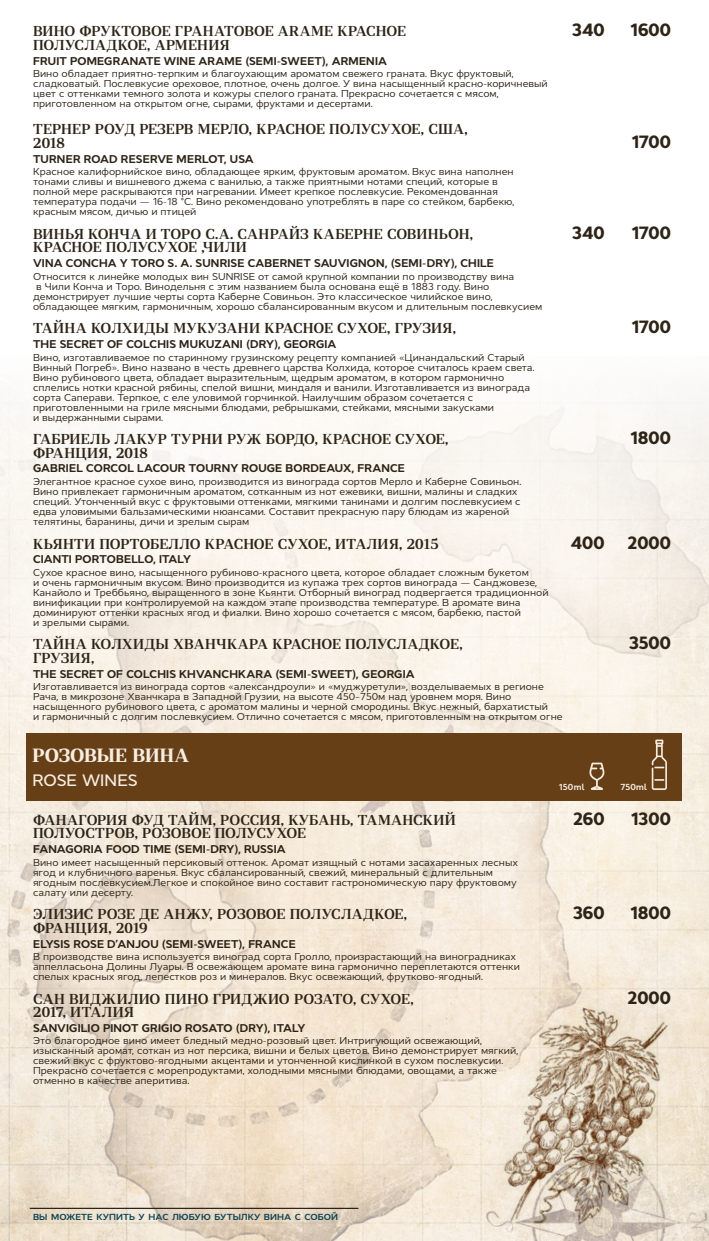
<style>
.page{position:relative;width:709px;height:1241px;background:#fff}
.page>*{position:absolute;margin:0;border:0;box-sizing:border-box;transform-origin:0 0}
.t1{font:700 19.12px "Rolleston Display";letter-spacing:-.005em;color:#f7eee2}
.t2{font:800 17.75px "Cyntho Next";letter-spacing:-.01em;color:#2d2417}
.t3{font:500 16.5px "Cyntho Next";color:#f7eee2}
.t4{font:600 14.38px/13.5px "Rolleston Display";letter-spacing:.005em;color:#2d2417}
.t5{font:500 12.25px "Cyntho Next";color:#0f4555}
.t6{font:700 11.25px "Cyntho Next";letter-spacing:.01em;color:#2d2417}
.t7{font:10px/10px "Cyntho Next";color:#2d2417}
.t8{font:700 8.75px "Cyntho Next";letter-spacing:.02em;color:#f4ede0}
</style>
<div class="page">
<img style="left:0;top:394px;width:709px;height:846px">
<div style="left:27px;top:733px;width:655px;height:67px;background:#673f17"></div>
<svg style="left:651px;top:739px;width:16px;height:50px"></svg>
<svg style="left:589px;top:762px;width:16px;height:27px"></svg>
<hr style="left:30px;top:1207px;width:328px;height:1px;background:#2d2517">
<img style="left:479px;top:973px;width:214px;height:259px">
<h3 class="t4" style="left:33px;top:24px;width:374px">ВИНО ФРУКТОВОЕ ГРАНАТОВОЕ ARAME КРАСНОЕ</h3>
<h2 class="t2" style="left:572px;top:20px;width:34px">340</h2>
<h2 class="t2" style="left:630px;top:20px;width:42px">1600</h2>
<h3 class="t4" style="left:33px;top:38px;width:198px">ПОЛУСЛАДКОЕ, АРМЕНИЯ</h3>
<p class="t6" style="left:33px;top:54px;width:355px">FRUIT POMEGRANATE WINE ARAME (SEMI-SWEET), ARMENIA</p>
<p class="t7" style="left:33px;top:69px;width:516px">Вино обладает приятно-терпким и благоухающим ароматом свежего граната. Вкус фруктовый, сладковатый. Послевкусие ореховое, плотное, очень долгое. У вина насыщенный красно-коричневый цвет с оттенками темного золота и кожуры спелого граната. Прекрасно сочетается с мясом, приготовленном на открытом огне, сырами, фруктами и десертами.</p>
<h3 class="t4" style="left:33px;top:122px;width:436px">ТЕРНЕР РОУД РЕЗЕРВ МЕРЛО, КРАСНОЕ ПОЛУСУХОЕ, США,<br>2018</h3>
<h2 class="t2" style="left:631px;top:131px;width:41px">1700</h2>
<p class="t6" style="left:33px;top:152px;width:222px">TURNER ROAD RESERVE MERLOT, USA</p>
<p class="t7" style="left:33px;top:166px;width:483px">Красное калифорнийское вино, обладающее ярким, фруктовым ароматом. Вкус вина наполнен тонами сливы и вишневого джема с ванилью, а также приятными нотами специй, которые в полной мере раскрываются при нагревании. Имеет крепкое послевкусие. Рекомендованная температура подачи — 16-18 °С. Вино рекомендовано употреблять в паре со стейком, барбекю, красным мясом, дичью и птицей</p>
<h3 class="t4" style="left:33px;top:227px;width:441px">ВИНЬЯ КОНЧА И ТОРО С.А. САНРАЙЗ КАБЕРНЕ СОВИНЬОН,</h3>
<h2 class="t2" style="left:572px;top:222px;width:34px">340</h2>
<h2 class="t2" style="left:631px;top:222px;width:41px">1700</h2>
<h3 class="t4" style="left:33px;top:240px;width:215px">КРАСНОЕ ПОЛУСУХОЕ ,ЧИЛИ</h3>
<p class="t6" style="left:33px;top:256px;width:462px">VINA CONCHA Y TORO S. A. SUNRISE CABERNET SAUVIGNON, (SEMI-DRY), CHILE</p>
<p class="t7" style="left:33px;top:271px;width:511px">Относится к линейке молодых вин SUNRISE от самой крупной компании по производству вина<br>в Чили Конча и Торо. Винодельня с этим названием была основана ещё в 1883 году. Вино демонстрирует лучшие черты сорта Каберне Совиньон. Это классическое чилийское вино, обладающее мягким, гармоничным, хорошо сбалансированным вкусом и длительным послевкусием</p>
<h3 class="t4" style="left:33px;top:321px;width:424px">ТАЙНА КОЛХИДЫ МУКУЗАНИ КРАСНОЕ СУХОЕ, ГРУЗИЯ,</h3>
<h2 class="t2" style="left:631px;top:316px;width:41px">1700</h2>
<p class="t6" style="left:33px;top:337px;width:305px">THE SECRET OF COLCHIS MUKUZANI (DRY), GEORGIA</p>
<p class="t7" style="left:33px;top:352px;width:503px">Вино, изготавливаемое по старинному грузинскому рецепту компанией «Цинандальский Старый Винный Погреб». Вино названо в честь древнего царства Колхида, которое считалось краем света.<br>Вино рубинового цвета, обладает выразительным, щедрым ароматом, в котором гармонично сплелись нотки красной рябины, спелой вишни, миндаля и ванили. Изготавливается из винограда сорта Саперави. Терпкое, с еле уловимой горчинкой. Наилучшим образом сочетается с приготовленными на гриле мясными блюдами, ребрышками, стейками, мясными закусками<br>и выдержанными сырами.</p>
<h3 class="t4" style="left:33px;top:432px;width:417px">ГАБРИЕЛЬ ЛАКУР ТУРНИ РУЖ БОРДО, КРАСНОЕ СУХОЕ,</h3>
<h2 class="t2" style="left:630px;top:427px;width:42px">1800</h2>
<h3 class="t4" style="left:33px;top:445px;width:116px">ФРАНЦИЯ, 2018</h3>
<p class="t6" style="left:33px;top:462px;width:373px">GABRIEL CORCOL LACOUR TOURNY ROUGE BORDEAUX, FRANCE</p>
<p class="t7" style="left:33px;top:476px;width:490px">Элегантное красное сухое вино, производится из винограда сортов Мерло и Каберне Совиньон.<br>Вино привлекает гармоничным ароматом, сотканным из нот ежевики, вишни, малины и сладких специй. Утонченный вкус с фруктовыми оттенками, мягкими танинами и долгим послевкусием с едва уловимыми бальзамическими нюансами. Составит прекрасную пару блюдам из жареной телятины, баранины, дичи и зрелым сырам</p>
<h3 class="t4" style="left:33px;top:536px;width:407px">КЬЯНТИ ПОРТОБЕЛЛО КРАСНОЕ СУХОЕ, ИТАЛИЯ, 2015</h3>
<h2 class="t2" style="left:571px;top:531px;width:35px">400</h2>
<h2 class="t2" style="left:627px;top:531px;width:45px">2000</h2>
<p class="t6" style="left:33px;top:552px;width:159px">CIANTI PORTOBELLO, ITALY</p>
<p class="t7" style="left:33px;top:567px;width:517px">Cухое красное вино, насыщенного рубиново-красного цвета, которое обладает сложным букетом<br>и очень гармоничным вкусом. Вино производится из купажа трех сортов винограда — Санджовезе, Канайоло и Треббьяно, выращенного в зоне Кьянти. Отборный виноград подвергается традиционной винификации при контролируемой на каждом этапе производства температуре. В аромате вина доминируют оттенки красных ягод и фиалки. Вино хорошо сочетается с мясом, барбекю, пастой<br>и зрелыми сырами.</p>
<h3 class="t4" style="left:33px;top:637px;width:431px">ТАЙНА КОЛХИДЫ ХВАНЧКАРА КРАСНОЕ ПОЛУСЛАДКОЕ,</h3>
<h2 class="t2" style="left:628px;top:632px;width:44px">3500</h2>
<h3 class="t4" style="left:33px;top:651px;width:63px">ГРУЗИЯ,</h3>
<p class="t6" style="left:33px;top:667px;width:383px">THE SECRET OF COLCHIS KHVANCHKARA (SEMI-SWEET), GEORGIA</p>
<p class="t7" style="left:33px;top:681px;width:531px">Изготавливается из винограда сортов «александроули» и «муджуретули», возделываемых в регионе Рача, в микрозоне Хванчкара в Западной Грузии, на высоте 450–750м над уровнем моря. Вино насыщенного рубинового цвета, с ароматом малины и черной смородины. Вкус нежный, бархатистый<br>и гармоничный с долгим послевкусием. Отлично сочетается с мясом, приготовленным на открытом огне</p>
<h1 class="t1" style="left:32px;top:743px;width:158px">РОЗОВЫЕ ВИНА</h1>
<h3 class="t3" style="left:32px;top:770px;width:107px">ROSE WINES</h3>
<p class="t8" style="left:559px;top:781px;width:27px">150ml</p>
<p class="t8" style="left:620px;top:781px;width:28px">750ml</p>
<h3 class="t4" style="left:33px;top:812px;width:424px">ФАНАГОРИЯ ФУД ТАЙМ, РОССИЯ, КУБАНЬ, ТАМАНСКИЙ</h3>
<h2 class="t2" style="left:573px;top:807px;width:33px">260</h2>
<h2 class="t2" style="left:631px;top:807px;width:42px">1300</h2>
<h3 class="t4" style="left:33px;top:826px;width:274px">ПОЛУОСТРОВ, РОЗОВОЕ ПОЛУСУХОЕ</h3>
<p class="t6" style="left:33px;top:842px;width:254px">FANAGORIA FOOD TIME (SEMI-DRY), RUSSIA</p>
<p class="t7" style="left:33px;top:856px;width:486px">Вино имеет насыщенный персиковый оттенок. Аромат изящный с нотами засахаренных лесных ягод и клубничного варенья. Вкус сбалансированный, свежий, минеральный с длительным ягодным послевкусием.Легкое и спокойное вино составит гастрономическую пару фруктовому салату или десерту.</p>
<h3 class="t4" style="left:33px;top:907px;width:375px">ЭЛИЗИС РОЗЕ ДЕ АНЖУ, РОЗОВОЕ ПОЛУСЛАДКОЕ,</h3>
<h2 class="t2" style="left:572px;top:902px;width:33px">360</h2>
<h2 class="t2" style="left:630px;top:902px;width:42px">1800</h2>
<h3 class="t4" style="left:33px;top:920px;width:116px">ФРАНЦИЯ, 2019</h3>
<p class="t6" style="left:33px;top:936px;width:264px">ELYSIS ROSE D’ANJOU (SEMI-SWEET), FRANCE</p>
<p class="t7" style="left:33px;top:951px;width:488px">В производстве вина используется виноград сорта Гролло, произрастающий на виноградниках аппелласьона Долины Луары. В освежающем аромате вина гармонично переплетаются оттенки спелых красных ягод, лепестков роз и минералов. Вкус освежающий, фрутково-ягодный.</p>
<h3 class="t4" style="left:33px;top:991px;width:382px">САН ВИДЖИЛИО ПИНО ГРИДЖИО РОЗАТО, СУХОЕ,</h3>
<h2 class="t2" style="left:627px;top:986px;width:45px">2000</h2>
<h3 class="t4" style="left:33px;top:1004px;width:102px">2017, ИТАЛИЯ</h3>
<p class="t6" style="left:33px;top:1021px;width:274px">SANVIGILIO PINOT GRIGIO ROSATO (DRY), ITALY</p>
<p class="t7" style="left:33px;top:1035px;width:487px">Это благородное вино имеет бледный медно-розовый цвет. Интригующий освежающий, изысканный аромат, соткан из нот персика, вишни и белых цветов. Вино демонстрирует мягкий, свежий вкус с фруктово-ягодными акцентами и утонченной кислинкой в сухом послевкусии.<br>Прекрасно сочетается с морепродуктами, холодными мясными блюдами, овощами, а также отменно в качестве аперитива.</p>
<p class="t5" style="left:33px;top:1208px;width:306px">Вы можете купить у нас любую бутылку вина с собой</p>
</div>
